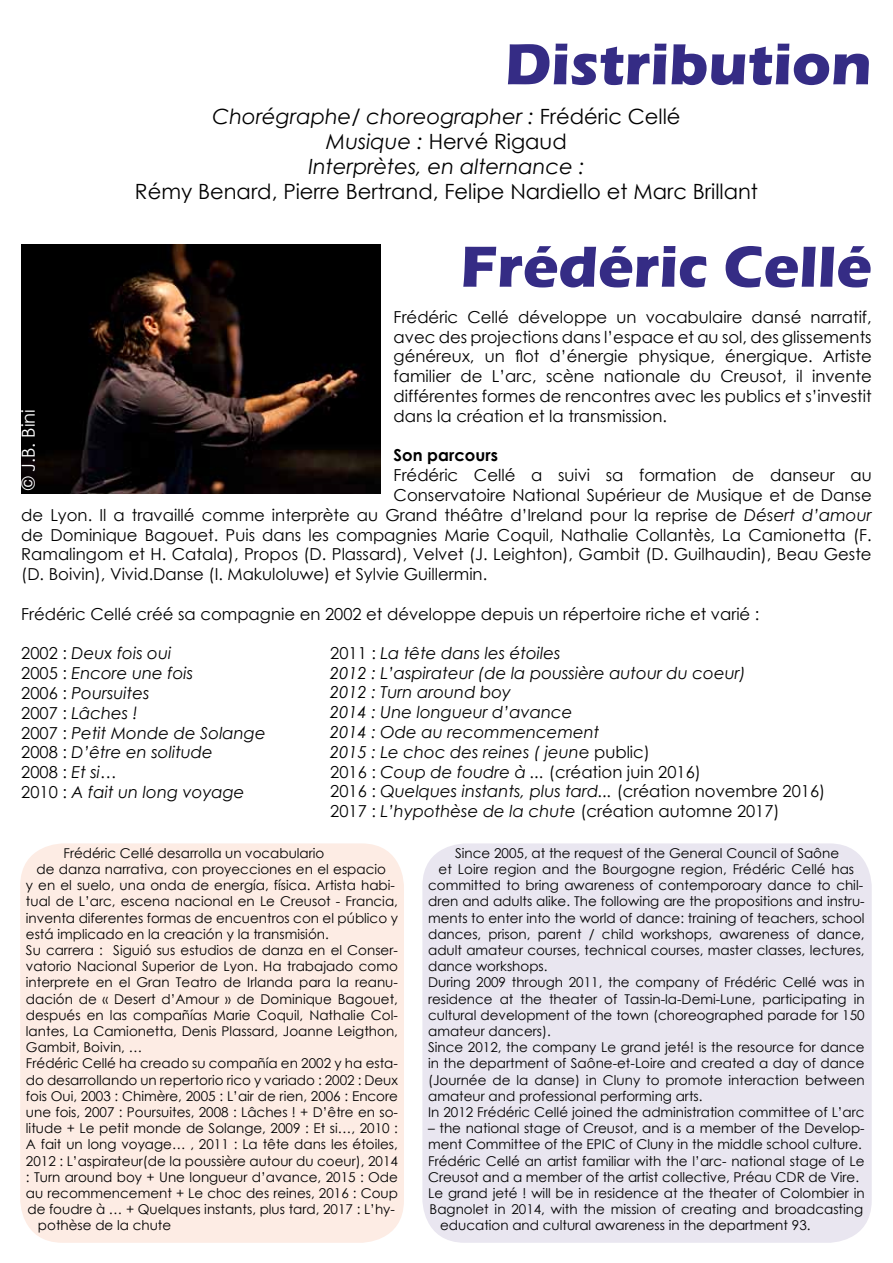
<style>
.page{position:relative;width:893px;height:1263px;background:#fff}
.page>*{position:absolute;margin:0;border:0;box-sizing:border-box;transform-origin:0 0}
.t1{font:700 60px "Eras ITC";color:#352c85}
.t2{font:italic 21px/25.2px "Century Gothic";color:#000;text-align:center}
.t3{font:21px "Century Gothic";color:#000}
.t4{font:18px "Century Gothic";color:#fff}
.t5{font:16.5px/19.8px "Century Gothic";color:#000;text-align:justify}
.t6{font:italic 16.5px/19.8px "Century Gothic";color:#000}
.t7{font:700 16.5px "Century Gothic";color:#000}
.t8{font:13.5px "Century Gothic";color:#000}
.s1{font-style:normal}
.s2{font-style:italic}
</style>
<div class="page">
<div style="left:422px;top:843px;width:450px;height:400px;background:#e9e6f0;border-radius:43px"></div>
<div style="left:20px;top:843px;width:384px;height:400px;background:#fdece4;border-radius:43px"></div>
<img style="left:21px;top:245px;width:360px;height:249px">
<h1 class="t1" style="left:505px;top:30px;width:368px">Distribution</h1>
<h2 class="t2" style="left:212px;top:103px;width:470px">Chorégraphe/ choreographer : <span class="s1">Frédéric Cellé<br></span>Musique : <span class="s1">Hervé Rigaud<br></span>Interprètes, en alternance :</h2>
<h2 class="t3" style="left:135px;top:177px;width:625px">Rémy Benard, Pierre Bertrand, Felipe Nardiello et Marc Brillant</h2>
<h1 class="t1" style="left:460px;top:232px;width:413px">Frédéric Cellé</h1>
<p class="t5" style="left:394px;top:307px;width:480px">Frédéric Cellé développe un vocabulaire dansé narratif, avec des projections dans l’espace et au sol, des glissements généreux, un flot d’énergie physique, énergique. Artiste familier de L’arc, scène nationale du Creusot, il invente différentes formes de rencontres avec les publics et s’investit dans la création et la transmission.</p>
<p class="t7" style="left:394px;top:443px;width:106px">Son parcours</p>
<p class="t5" style="left:394px;top:465px;width:480px">Frédéric Cellé a suivi sa formation de danseur au</p>
<p class="t5" style="left:394px;top:485px;width:480px">Conservatoire National Supérieur de Musique et de Danse</p>
<p class="t5" style="left:21px;top:505px;width:852px">de Lyon. Il a travaillé comme interprète au Grand théâtre d’Ireland pour la reprise de <span class="s2">Désert d’amour</span></p>
<p class="t5" style="left:21px;top:524px;width:852px">de Dominique Bagouet. Puis dans les compagnies Marie Coquil, Nathalie Collantès, La Camionetta (F.</p>
<p class="t5" style="left:21px;top:544px;width:852px">Ramalingom et H. Catala), Propos (D. Plassard), Velvet (J. Leighton), Gambit (D. Guilhaudin), Beau Geste</p>
<p class="t5" style="left:21px;top:564px;width:467px">(D. Boivin), Vivid.Danse (I. Makuloluwe) et Sylvie Guillermin.</p>
<p class="t5" style="left:21px;top:604px;width:740px">Frédéric Cellé créé sa compagnie en 2002 et développe depuis un répertoire riche et varié :</p>
<p class="t6" style="left:21px;top:643px;width:246px"><span class="s1">2002 :</span> Deux fois oui<br><span class="s1">2005 :</span> Encore une fois<br><span class="s1">2006 :</span> Poursuites<br><span class="s1">2007 :</span> Lâches !<br><span class="s1">2007 :</span> Petit Monde de Solange<br><span class="s1">2008 :</span> D’être en solitude<br><span class="s1">2008 :</span> Et si…<br><span class="s1">2010 :</span> A fait un long voyage</p>
<h3 class="t4" style="left:16px;top:490px;width:82px;rotate:-90deg">© J.B. Bini</h3>
<p class="t6" style="left:330px;top:643px;width:496px"><span class="s1">2011 :</span> La tête dans les étoiles<br>2012 : L’aspirateur (de la poussière autour du coeur)<br>2012 : Turn around boy<br>2014 : Une longueur d’avance<br>2014 : Ode au recommencement<br>2015 : Le choc des reines ( jeun<span class="s1">e public)<br>2016 :</span> Coup de foudre à ... <span class="s1">(création juin 2016)<br>2016 :</span> Quelques instants, plus tard... <span class="s1">(création novembre 2016)<br>2017 :</span> L’hypothèse de la chute <span class="s1">(création automne 2017)</span></p>
<p class="t8" style="left:63px;top:843px;width:262px">Frédéric Cellé desarrolla un vocabulario</p>
<p class="t8" style="left:36px;top:860px;width:351px">de danza narrativa, con proyecciones en el espacio</p>
<p class="t8" style="left:26px;top:876px;width:370px">y en el suelo, una onda de energía, física. Artista habi-</p>
<p class="t8" style="left:26px;top:892px;width:374px">tual de L’arc, escena nacional en Le Creusot - Francia,</p>
<p class="t8" style="left:26px;top:908px;width:374px">inventa diferentes formas de encuentros con el público y</p>
<p class="t8" style="left:26px;top:924px;width:304px">está implicado en la creación y la transmisión.</p>
<p class="t8" style="left:26px;top:941px;width:374px">Su carrera : Siguió sus estudios de danza en el Conser-</p>
<p class="t8" style="left:26px;top:957px;width:373px">vatorio Nacional Superior de Lyon. Ha trabajado como</p>
<p class="t8" style="left:26px;top:973px;width:374px">interprete en el Gran Teatro de Irlanda para la reanu-</p>
<p class="t8" style="left:26px;top:989px;width:374px">dación de « Desert d’Amour » de Dominique Bagouet,</p>
<p class="t8" style="left:26px;top:1005px;width:373px">después en las compañías Marie Coquil, Nathalie Col-</p>
<p class="t8" style="left:26px;top:1022px;width:374px">lantes, La Camionetta, Denis Plassard, Joanne Leigthon,</p>
<p class="t8" style="left:26px;top:1038px;width:118px">Gambit, Boivin, …</p>
<p class="t8" style="left:26px;top:1054px;width:374px">Frédéric Cellé ha creado su compañía en 2002 y ha esta-</p>
<p class="t8" style="left:26px;top:1070px;width:373px">do desarrollando un repertorio rico y variado : 2002 : Deux</p>
<p class="t8" style="left:26px;top:1086px;width:374px">fois Oui, 2003 : Chimère, 2005 : L’air de rien, 2006 : Encore</p>
<p class="t8" style="left:26px;top:1103px;width:374px">une fois, 2007 : Poursuites, 2008 : Lâches ! + D’être en so-</p>
<p class="t8" style="left:26px;top:1119px;width:374px">litude + Le petit monde de Solange, 2009 : Et si…, 2010 :</p>
<p class="t8" style="left:26px;top:1135px;width:373px">A fait un long voyage… , 2011 : La tête dans les étoiles,</p>
<p class="t8" style="left:26px;top:1151px;width:373px">2012 : L’aspirateur(de la poussière autour du coeur), 2014</p>
<p class="t8" style="left:26px;top:1167px;width:374px">: Turn around boy + Une longueur d’avance, 2015 : Ode</p>
<p class="t8" style="left:26px;top:1184px;width:374px">au recommencement + Le choc des reines, 2016 : Coup</p>
<p class="t8" style="left:27px;top:1200px;width:369px">de foudre à … + Quelques instants, plus tard, 2017 : L’hy-</p>
<p class="t8" style="left:38px;top:1216px;width:135px">pothèse de la chute</p>
<p class="t8" style="left:455px;top:843px;width:385px">Since 2005, at the request of the General Council of Saône</p>
<p class="t8" style="left:439px;top:860px;width:417px">et Loire region and the Bourgogne region, Frédéric Cellé has</p>
<p class="t8" style="left:428px;top:876px;width:436px">committed to bring awareness of contemporoary dance to chil-</p>
<p class="t8" style="left:428px;top:892px;width:438px">dren and adults alike. The following are the propositions and instru-</p>
<p class="t8" style="left:428px;top:908px;width:438px">ments to enter into the world of dance: training of teachers, school</p>
<p class="t8" style="left:428px;top:924px;width:438px">dances, prison, parent / child workshops, awareness of dance,</p>
<p class="t8" style="left:428px;top:941px;width:438px">adult amateur courses, technical courses, master classes, lectures,</p>
<p class="t8" style="left:428px;top:957px;width:121px">dance workshops.</p>
<p class="t8" style="left:428px;top:973px;width:438px">During 2009 through 2011, the company of Frédéric Cellé was in</p>
<p class="t8" style="left:428px;top:989px;width:438px">residence at the theater of Tassin-la-Demi-Lune, participating in</p>
<p class="t8" style="left:428px;top:1005px;width:438px">cultural development of the town (choreographed parade for 150</p>
<p class="t8" style="left:428px;top:1022px;width:124px">amateur dancers).</p>
<p class="t8" style="left:428px;top:1038px;width:438px">Since 2012, the company Le grand jeté! is the resource for dance</p>
<p class="t8" style="left:428px;top:1054px;width:438px">in the department of Saône-et-Loire and created a day of dance</p>
<p class="t8" style="left:428px;top:1070px;width:438px">(Journée de la danse) in Cluny to promote interaction between</p>
<p class="t8" style="left:428px;top:1086px;width:276px">amateur and professional performing arts.</p>
<p class="t8" style="left:428px;top:1103px;width:438px">In 2012 Frédéric Cellé joined the administration committee of L’arc</p>
<p class="t8" style="left:428px;top:1119px;width:438px">– the national stage of Creusot, and is a member of the Develop-</p>
<p class="t8" style="left:428px;top:1135px;width:435px">ment Committee of the EPIC of Cluny in the middle school culture.</p>
<p class="t8" style="left:428px;top:1151px;width:438px">Frédéric Cellé an artist familiar with the l’arc- national stage of Le</p>
<p class="t8" style="left:428px;top:1167px;width:432px">Creusot and a member of the artist collective, Préau CDR de Vire.</p>
<p class="t8" style="left:428px;top:1184px;width:438px">Le grand jeté ! will be in residence at the theater of Colombier in</p>
<p class="t8" style="left:430px;top:1200px;width:435px">Bagnolet in 2014, with the mission of creating and broadcasting</p>
<p class="t8" style="left:440px;top:1216px;width:372px">education and cultural awareness in the department 93.</p>
</div>
